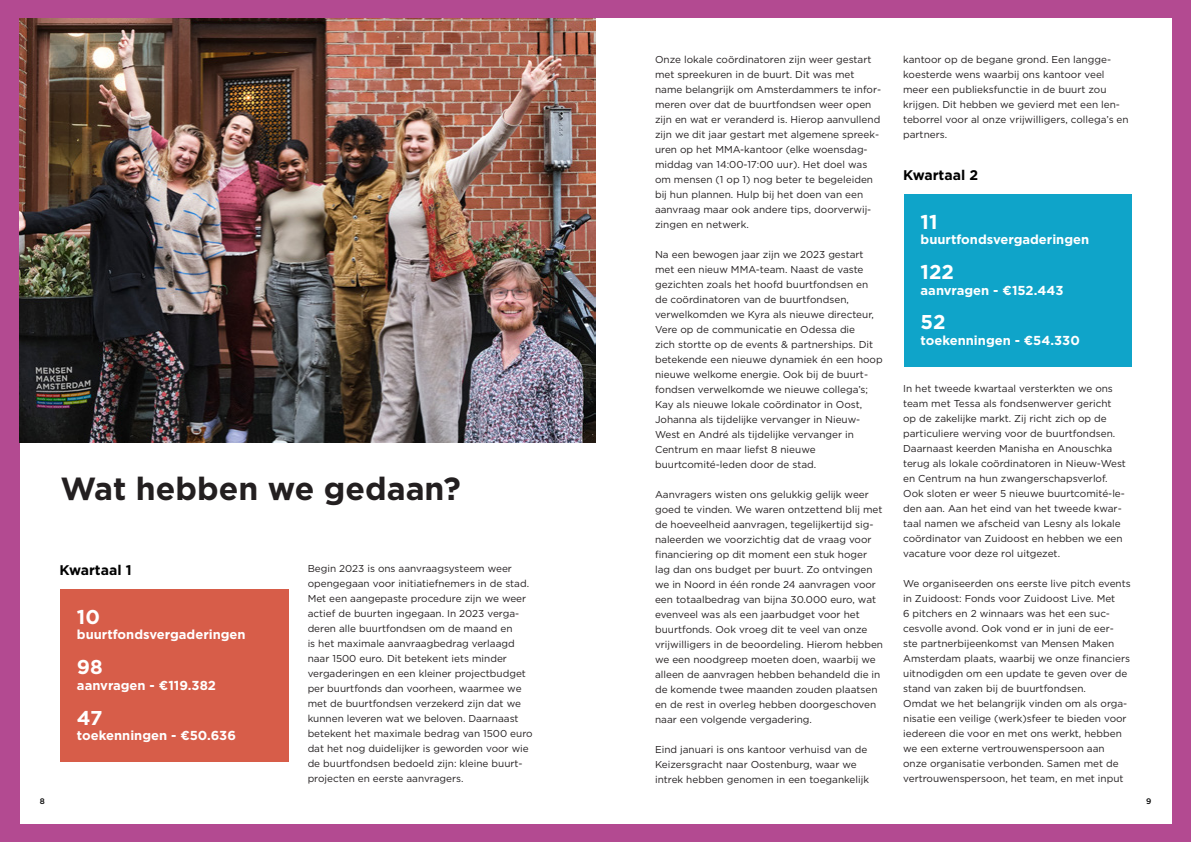
<style>
.page{position:relative;width:1191px;height:842px;background:#b34a91}
.page>*{position:absolute;margin:0;border:0;box-sizing:border-box;transform-origin:0 0}
.t1{font:700 32px "Gotham";color:#231f20}
.t2{font:700 20px "Gotham";color:#fff}
.t3{font:700 14px "Gotham";color:#000}
.t4{font:700 13px "Gotham";color:#fff}
.t5{font:10px/15px "Gotham";color:#231f20}
.t6{font:500 8px "Gotham";color:#000}
</style>
<div class="page">
<div style="left:20px;top:18px;width:1151px;height:805px;background:#fff"></div>
<img style="left:20px;top:18px;width:575px;height:424px">
<div style="left:60px;top:589px;width:228px;height:173px;background:#d75d49"></div>
<div style="left:904px;top:194px;width:227px;height:173px;background:#0fa4c9"></div>
<p class="t1" style="left:61px;top:468px;width:402px">Wat hebben we gedaan?</p>
<p class="t3" style="left:60px;top:561px;width:74px">Kwartaal 1</p>
<p class="t2" style="left:77px;top:603px;width:25px">10</p>
<p class="t4" style="left:77px;top:626px;width:170px">buurtfondsvergaderingen</p>
<p class="t2" style="left:77px;top:654px;width:27px">98</p>
<p class="t4" style="left:77px;top:676px;width:140px">aanvragen - €119.382</p>
<p class="t2" style="left:77px;top:704px;width:27px">47</p>
<p class="t4" style="left:77px;top:727px;width:160px">toekenningen - €50.636</p>
<p class="t6" style="left:40px;top:796px;width:7px">8</p>
<p class="t5" style="left:308px;top:561px;width:226px">Begin 2023 is ons aanvraagsysteem weer opengegaan voor initiatiefnemers in de stad.<br>Met een aangepaste procedure zijn we weer actief de buurten ingegaan. In 2023 verga&shy;deren alle buurtfondsen om de maand en<br>is het maximale aanvraagbedrag verlaagd naar 1500 euro. Dit betekent iets minder vergaderingen en een kleiner projectbudget per buurtfonds dan voorheen, waarmee we met de buurtfondsen verzekerd zijn dat we kunnen leveren wat we beloven. Daarnaast betekent het maximale bedrag van 1500 euro dat het nog duidelijker is geworden voor wie de buurtfondsen bedoeld zijn: kleine buurt&shy;projecten en eerste aanvragers.</p>
<p class="t5" style="left:655px;top:51px;width:228px">Onze lokale coördinatoren zijn weer gestart met spreekuren in de buurt. Dit was met name belangrijk om Amsterdammers te infor&shy;meren over dat de buurtfondsen weer open zijn en wat er veranderd is. Hierop aanvullend zijn we dit jaar gestart met algemene spreek&shy;uren op het MMA-kantoor (elke woensdag&shy;middag van 14:00-17:00 uur). Het doel was om mensen (1 op 1) nog beter te begeleiden bij hun plannen. Hulp bij het doen van een aanvraag maar ook andere tips, doorverwij&shy;zingen en netwerk.</p>
<p class="t5" style="left:655px;top:246px;width:210px">Na een bewogen jaar zijn we 2023 gestart met een nieuw MMA-team. Naast de vaste</p>
<p class="t5" style="left:655px;top:276px;width:215px">gezichten zoals het hoofd buurtfondsen en de coördinatoren van de buurtfondsen,</p>
<p class="t5" style="left:655px;top:306px;width:229px">verwelkomden we Kyra als nieuwe directeur, Vere op de communicatie en Odessa die<br>zich stortte op de events &amp; partnerships. Dit betekende een nieuwe dynamiek én een hoop nieuwe welkome energie. Ook bij de buurt&shy;fondsen verwelkomde we nieuwe collega’s; Kay als nieuwe lokale coördinator in Oost,</p>
<p class="t5" style="left:655px;top:411px;width:207px">Johanna als tijdelijke vervanger in Nieuw-<br>West en André als tijdelijke vervanger in</p>
<p class="t5" style="left:655px;top:441px;width:162px">Centrum en maar liefst 8 nieuwe</p>
<p class="t5" style="left:655px;top:456px;width:163px">buurtcomité-leden door de stad.</p>
<p class="t5" style="left:655px;top:486px;width:229px">Aanvragers wisten ons gelukkig gelijk weer goed te vinden. We waren ontzettend blij met de hoeveelheid aanvragen, tegelijkertijd sig&shy;naleerden we voorzichtig dat de vraag voor financiering op dit moment een stuk hoger lag dan ons budget per buurt. Zo ontvingen we in Noord in één ronde 24 aanvragen voor een totaalbedrag van bijna 30.000 euro, wat evenveel was als een jaarbudget voor het buurtfonds. Ook vroeg dit te veel van onze vrijwilligers in de beoordeling. Hierom hebben we een noodgreep moeten doen, waarbij we alleen de aanvragen hebben behandeld die in de komende twee maanden zouden plaatsen en de rest in overleg hebben doorgeschoven naar een volgende vergadering.</p>
<p class="t5" style="left:655px;top:741px;width:216px">Eind januari is ons kantoor verhuisd van de<br>Keizersgracht naar Oostenburg, waar we intrek hebben genomen in een toegankelijk</p>
<p class="t5" style="left:903px;top:51px;width:227px">kantoor op de begane grond. Een langge&shy;koesterde wens waarbij ons kantoor veel meer een publieksfunctie in de buurt zou krijgen. Dit hebben we gevierd met een len&shy;teborrel voor al onze vrijwilligers, collega’s en partners.</p>
<p class="t3" style="left:903px;top:166px;width:76px">Kwartaal 2</p>
<p class="t2" style="left:920px;top:208px;width:18px">11</p>
<p class="t4" style="left:920px;top:231px;width:170px">buurtfondsvergaderingen</p>
<p class="t2" style="left:920px;top:259px;width:35px">122</p>
<p class="t4" style="left:920px;top:281px;width:144px">aanvragen - €152.443</p>
<p class="t2" style="left:920px;top:309px;width:26px">52</p>
<p class="t4" style="left:920px;top:332px;width:161px">toekenningen - €54.330</p>
<p class="t5" style="left:903px;top:381px;width:224px">In het tweede kwartaal versterkten we ons team met Tessa als fondsenwerver gericht op de zakelijke markt. Zij richt zich op de particuliere werving voor de buurtfondsen.<br>Daarnaast keerden Manisha en Anouschka terug als lokale coördinatoren in Nieuw-West en Centrum na hun zwangerschapsverlof.<br>Ook sloten er weer 5 nieuwe buurtcomité-le&shy;den aan. Aan het eind van het tweede kwar&shy;taal namen we afscheid van Lesny als lokale coördinator van Zuidoost en hebben we een vacature voor deze rol uitgezet.</p>
<p class="t5" style="left:903px;top:576px;width:229px">We organiseerden ons eerste live pitch events in Zuidoost: Fonds voor Zuidoost Live. Met<br>6 pitchers en 2 winnaars was het een suc&shy;cesvolle avond. Ook vond er in juni de eer&shy;ste partnerbijeenkomst van Mensen Maken Amsterdam plaats, waarbij we onze financiers uitnodigden om een update te geven over de stand van zaken bij de buurtfondsen.</p>
<p class="t5" style="left:903px;top:696px;width:226px">Omdat we het belangrijk vinden om als orga&shy;nisatie een veilige (werk)sfeer te bieden voor iedereen die voor en met ons werkt, hebben we een externe vertrouwenspersoon aan onze organisatie verbonden. Samen met de vertrouwenspersoon, het team, en met input</p>
<p class="t6" style="left:1146px;top:796px;width:7px">9</p>
</div>
